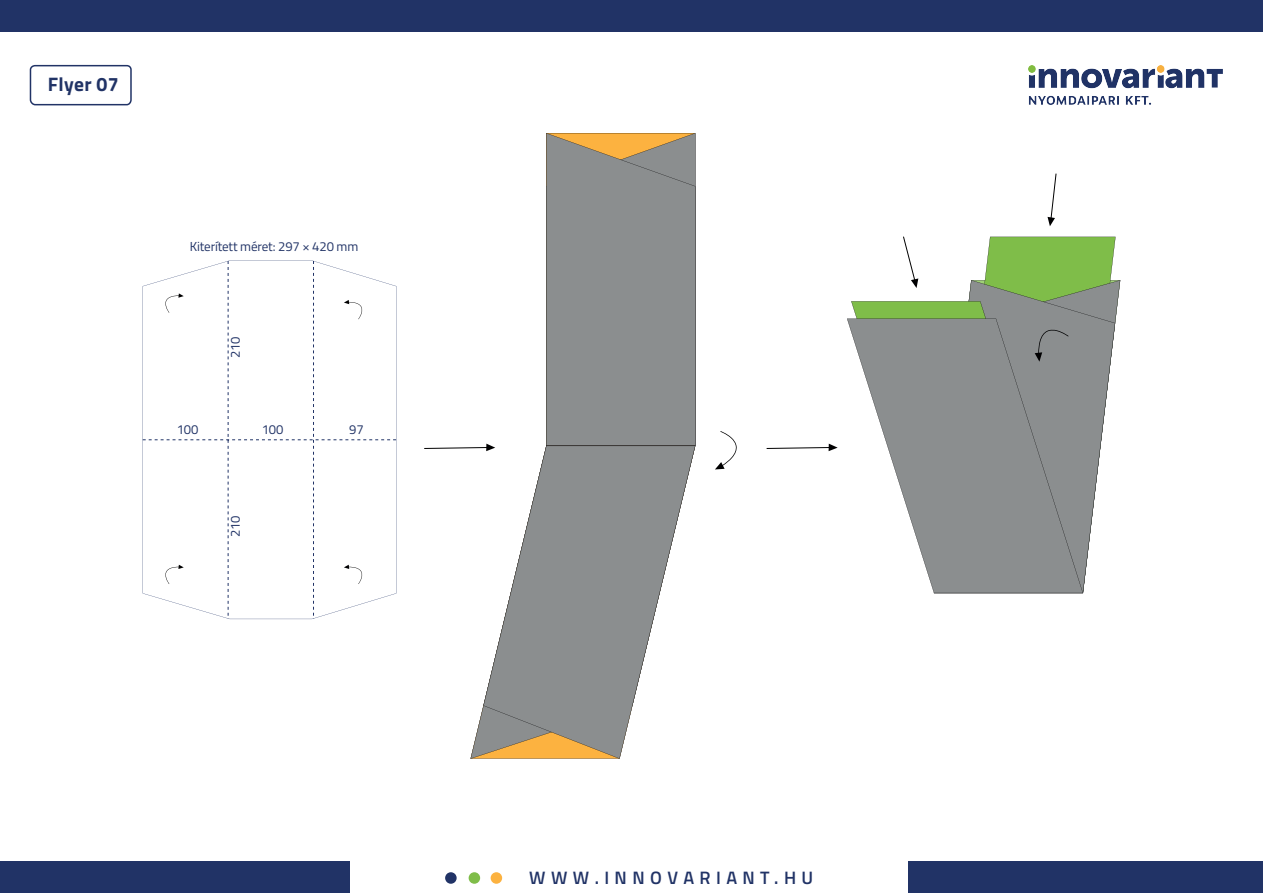
<style>
.page{position:relative;width:1263px;height:893px;background:#fff}
.page>*{position:absolute;margin:0;border:0;box-sizing:border-box;transform-origin:0 0}
.t1{font:700 19.5px "Titillium Web";letter-spacing:.015em;color:#213366}
.t2{font:600 18px "Titillium Web";letter-spacing:.3em;color:#213366}
.t3{font:13.05px "Titillium Web";letter-spacing:-.01em;color:#213366}
</style>
<div class="page">
<div style="left:0;top:861px;width:349px;height:32px;background:#213366"></div>
<div style="left:909px;top:861px;width:354px;height:32px;background:#213366"></div>
<div style="left:0;top:0;width:1263px;height:32px;background:#213366"></div>
<div style="left:491px;top:872px;width:11px;height:12px;background:#fcb240;border-radius:50%"></div>
<div style="left:469px;top:872px;width:11px;height:12px;background:#7fbd49;border-radius:50%"></div>
<div style="left:445px;top:872px;width:12px;height:12px;background:#213366;border-radius:50%"></div>
<div style="left:30px;top:65px;width:102px;height:40px;border:2px solid #213366;border-radius:5px"></div>
<img style="left:1029px;top:66px;width:193px;height:39px">
<svg style="left:143px;top:261px;width:253px;height:358px"></svg>
<svg style="left:424px;top:444px;width:68px;height:5px"></svg>
<svg style="left:766px;top:444px;width:72px;height:7px"></svg>
<svg style="left:1083px;top:500px;width:12px;height:93px"></svg>
<svg style="left:851px;top:301px;width:108px;height:18px;background:#7fb84e"></svg>
<svg style="left:847px;top:319px;width:236px;height:274px;fill:#8b8e8f"></svg>
<svg style="left:903px;top:236px;width:15px;height:52px"></svg>
<svg style="left:1047px;top:173px;width:10px;height:53px"></svg>
<svg style="left:959px;top:237px;width:156px;height:263px;background:#919e8a"></svg>
<svg style="left:715px;top:431px;width:22px;height:38px"></svg>
<div style="left:546px;top:133px;width:149px;height:313px;background:#8b8e8f"></div>
<svg style="left:470px;top:446px;width:13px;height:313px"></svg>
<svg style="left:483px;top:446px;width:212px;height:313px;fill:#8b8e8f"></svg>
<h1 class="t1" style="left:48px;top:69px;width:72px">Flyer 07</h1>
<p class="t3" style="left:190px;top:237px;width:170px">Kiterített méret: 297 × 420 mm</p>
<p class="t3" style="left:226px;top:358px;width:23px;rotate:-90deg">210</p>
<p class="t3" style="left:177px;top:420px;width:23px">100</p>
<p class="t3" style="left:262px;top:420px;width:23px">100</p>
<p class="t3" style="left:349px;top:420px;width:16px">97</p>
<p class="t3" style="left:226px;top:537px;width:23px;rotate:-90deg">210</p>
<h2 class="t2" style="left:529px;top:864px;width:285px">WWW.INNOVARIANT.HU</h2>
</div>
